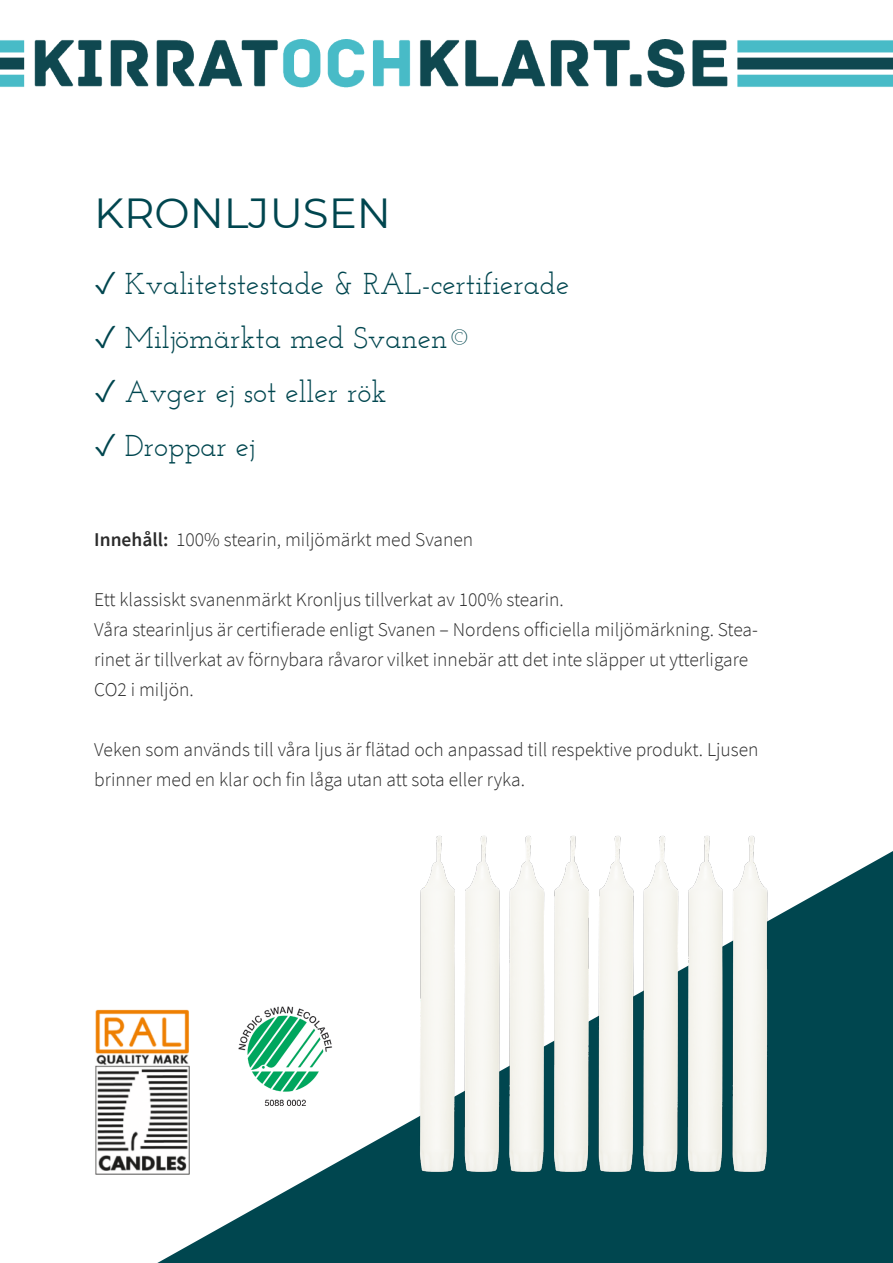
<style>
.page{position:relative;width:893px;height:1263px;background:#fff}
.page>*{position:absolute;margin:0;border:0;box-sizing:border-box;transform-origin:0 0}
.t1{font:42px "Montserrat";color:#00464f}
.t2{font:30px "Josefin Slab";color:#00464f}
.t3{font:300 19.5px/30px "Source Sans Pro";color:#2b2b2b}
.s1{font-weight:600}
</style>
<div class="page">
<img style="left:0;top:40px;width:893px;height:48px">
<img style="left:95px;top:1009px;width:62px;height:166px">
<svg style="left:157px;top:851px;width:736px;height:412px;fill:#00464f"></svg>
<img style="left:383px;top:836px;width:406px;height:357px">
<p class="t1" style="left:94px;top:184px;width:298px">KRONLJUSEN</p>
<p class="t2" style="left:94px;top:266px;width:476px">✓ Kvalitetstestade &amp; RAL-certifierade</p>
<p class="t2" style="left:94px;top:320px;width:378px">✓ Miljömärkta med Svanen©</p>
<p class="t2" style="left:94px;top:374px;width:294px">✓ Avger ej sot eller rök</p>
<p class="t2" style="left:94px;top:428px;width:162px">✓ Droppar ej</p>
<p class="t3" style="left:94px;top:524px;width:380px"><span class="s1">Innehåll:</span> 100% stearin, miljömärkt med Svanen</p>
<p class="t3" style="left:94px;top:584px;width:471px">Ett klassiskt svanenmärkt Kronljus tillverkat av 100% stearin.</p>
<p class="t3" style="left:94px;top:614px;width:665px">Våra stearinljus är certifierade enligt Svanen – Nordens officiella miljömärkning. Stea&shy;rinet är tillverkat av förnybara råvaror vilket innebär att det inte släpper ut ytterligare<br>CO2 i miljön.</p>
<p class="t3" style="left:94px;top:734px;width:666px">Veken som används till våra ljus är flätad och anpassad till respektive produkt. Ljusen brinner med en klar och fin låga utan att sota eller ryka.</p>
</div>
